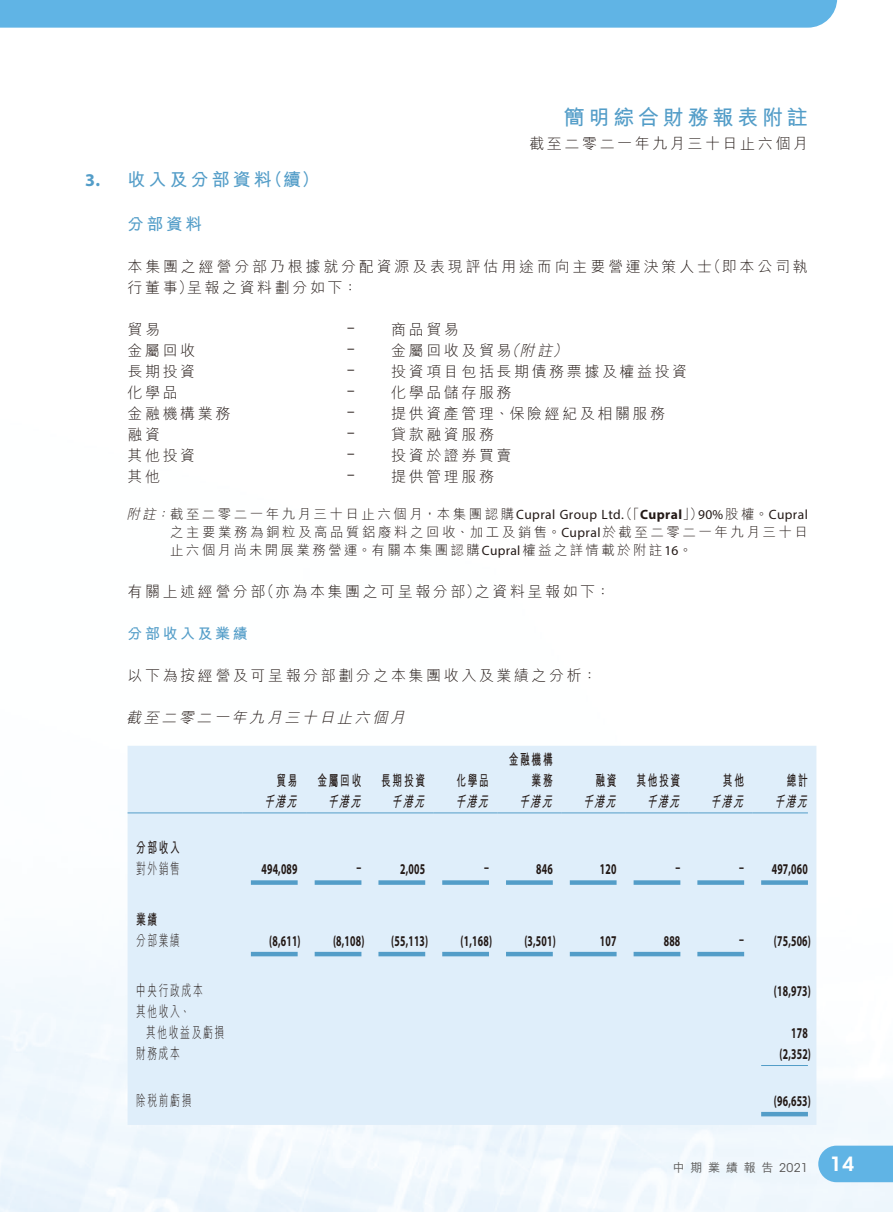
<style>
.page{position:relative;width:893px;height:1212px;background:#fff}
.page>*{position:absolute;margin:0;border:0;box-sizing:border-box;transform-origin:0 0}
.t1{font:700 21px "M Hei HK";letter-spacing:.18em;color:#539dc8}
.t2{font:600 19.5px "ITC Avant Garde Std";color:#fff}
.t3{font:700 18px "M Hei HK";letter-spacing:.17em;color:#539dc8}
.t4{font:700 18px "Myriad Pro";color:#539dc8}
.t5{font:700 16.5px "M Hei HK";color:#539dc8}
.t6{font:300 15px/21px "M Hei HK";letter-spacing:.17em;color:#231916}
.t7{font:700 15px "Myriad Pro";letter-spacing:.02em;color:#231916;scale:.65 1}
.t8{font:700 15px "M Hei HK";letter-spacing:.17em;color:#231916;scale:.65 1}
.t9{font:300 15px/21px "M Hei HK";letter-spacing:.17em;color:#231916;scale:.65 1}
.t10{font:italic 700 15px "M Hei HK";color:#231916;scale:.65 1}
.t11{font:italic 300 15px "M Hei HK";color:#231916}
.t12{font:15px "Myriad Pro";color:#231916}
.t13{font:700 15px "M Hei HK";letter-spacing:.17em;color:#539dc8}
.t14{font:300 13.5px/18px "M Hei HK";letter-spacing:.18em;color:#231916}
.t15{font:13.5px "Myriad Pro";letter-spacing:.03em;color:#231916}
.t16{font:italic 300 13.5px "M Hei HK";color:#231916}
.t17{font:500 12px "M Hei HK";letter-spacing:.48em;color:#595857}
.t18{font:12px "ITC Avant Garde Std";color:#595857}
.s1{font-family:"Myriad Pro";font-weight:400}
.s2{font-family:"Myriad Pro";font-weight:700}
.s3{font-family:"M Hei HK";font-weight:300}
</style>
<div class="page">
<svg style="left:818px;top:1145px;width:75px;height:37px;background:#6ab8e6"></svg>
<div style="left:0;top:0;width:837px;height:28px;background:#60b4e5"></div>
<div style="left:128px;top:746px;width:688px;height:379px;background:#dfeefa"></div>
<hr style="left:128px;top:812px;width:114px;height:1px;background:#539dc8">
<hr style="left:242px;top:812px;width:64px;height:1px;background:#539dc8">
<hr style="left:306px;top:812px;width:64px;height:1px;background:#539dc8">
<hr style="left:370px;top:812px;width:64px;height:1px;background:#539dc8">
<hr style="left:434px;top:812px;width:63px;height:1px;background:#539dc8">
<hr style="left:497px;top:812px;width:64px;height:1px;background:#539dc8">
<hr style="left:561px;top:812px;width:64px;height:1px;background:#539dc8">
<hr style="left:625px;top:812px;width:64px;height:1px;background:#539dc8">
<hr style="left:689px;top:812px;width:64px;height:1px;background:#539dc8">
<hr style="left:753px;top:812px;width:55px;height:1px;background:#539dc8">
<div style="left:251px;top:880px;width:47px;height:5px;background:#539dc8"></div>
<div style="left:315px;top:880px;width:46px;height:5px;background:#539dc8"></div>
<div style="left:378px;top:880px;width:47px;height:5px;background:#539dc8"></div>
<div style="left:442px;top:880px;width:47px;height:5px;background:#539dc8"></div>
<div style="left:506px;top:880px;width:47px;height:5px;background:#539dc8"></div>
<div style="left:570px;top:880px;width:47px;height:5px;background:#539dc8"></div>
<div style="left:634px;top:880px;width:46px;height:5px;background:#539dc8"></div>
<div style="left:697px;top:880px;width:47px;height:5px;background:#539dc8"></div>
<div style="left:761px;top:880px;width:47px;height:5px;background:#539dc8"></div>
<hr style="left:251px;top:952px;width:47px;height:4px;background:#539dc8">
<hr style="left:315px;top:952px;width:46px;height:4px;background:#539dc8">
<hr style="left:378px;top:952px;width:47px;height:4px;background:#539dc8">
<hr style="left:442px;top:952px;width:47px;height:4px;background:#539dc8">
<hr style="left:506px;top:952px;width:47px;height:4px;background:#539dc8">
<hr style="left:570px;top:952px;width:47px;height:4px;background:#539dc8">
<hr style="left:634px;top:952px;width:46px;height:4px;background:#539dc8">
<hr style="left:697px;top:952px;width:47px;height:4px;background:#539dc8">
<hr style="left:761px;top:1065px;width:47px;height:1px;background:#539dc8">
<hr style="left:761px;top:1112px;width:47px;height:4px;background:#539dc8">
<p class="t4" style="left:85px;top:168px;width:17px">3.</p>
<p class="t3" style="left:128px;top:166px;width:146px">收入及分部資料</p>
<p class="t3" style="left:265px;top:166px;width:56px">（續(</p>
<p class="t5" style="left:128px;top:212px;width:76px">分部資料</p>
<h1 class="t1" style="left:564px;top:102px;width:246px">簡明綜合財務報表附註</h1>
<p class="t6" style="left:529px;top:133px;width:280px">截至二零二一年九月三十日止六個月</p>
<p class="t6" style="left:706px;top:255px;width:103px">（即本公司執</p>
<p class="t6" style="left:187px;top:255px;width:527px;text-indent:-59px">本集團之經營分部乃根據就分配資源及表現評估用途而向主要營運決策人士呈報之資料劃分如下：</p>
<p class="t6" style="left:128px;top:276px;width:67px">行董事）</p>
<p class="t6" style="left:128px;top:318px;width:34px">貿易</p>
<p class="t12" style="left:347px;top:318px;width:9px">–</p>
<p class="t6" style="left:391px;top:318px;width:69px">商品貿易</p>
<p class="t6" style="left:128px;top:339px;width:69px">金屬回收</p>
<p class="t12" style="left:347px;top:339px;width:9px">–</p>
<p class="t11" style="left:504px;top:342px;width:20px">（</p>
<p class="t11" style="left:552px;top:342px;width:20px">(</p>
<p class="t11" style="left:520px;top:342px;width:38px">附註</p>
<p class="t6" style="left:391px;top:339px;width:122px">金屬回收及貿易</p>
<p class="t6" style="left:128px;top:360px;width:69px">長期投資</p>
<p class="t12" style="left:347px;top:360px;width:9px">–</p>
<p class="t6" style="left:391px;top:360px;width:298px">投資項目包括長期債務票據及權益投資</p>
<p class="t6" style="left:128px;top:381px;width:52px">化學品</p>
<p class="t12" style="left:347px;top:381px;width:9px">–</p>
<p class="t6" style="left:391px;top:381px;width:122px">化學品儲存服務</p>
<p class="t6" style="left:128px;top:402px;width:104px">金融機構業務</p>
<p class="t12" style="left:347px;top:402px;width:9px">–</p>
<p class="t6" style="left:391px;top:402px;width:275px">提供資產管理、保險經紀及相關服務</p>
<p class="t6" style="left:128px;top:423px;width:34px">融資</p>
<p class="t12" style="left:347px;top:423px;width:9px">–</p>
<p class="t6" style="left:391px;top:423px;width:104px">貸款融資服務</p>
<p class="t6" style="left:128px;top:444px;width:69px">其他投資</p>
<p class="t12" style="left:347px;top:444px;width:9px">–</p>
<p class="t6" style="left:391px;top:444px;width:122px">投資於證券買賣</p>
<p class="t6" style="left:128px;top:465px;width:34px">其他</p>
<p class="t12" style="left:347px;top:465px;width:9px">–</p>
<p class="t6" style="left:391px;top:465px;width:104px">提供管理服務</p>
<p class="t14" style="left:170px;top:505px;width:534px">截至二零二一年九月三十日止六個月，本集團認購<span class="s1">Cupral Group Ltd</span>（「<span class="s1">.</span> <span class="s2">Cupral</span>」）</p>
<p class="t16" style="left:126px;top:507px;width:34px">附註</p>
<p class="t15" style="left:698px;top:506px;width:111px">90%<span class="s3">股權。</span>Cupral</p>
<p class="t16" style="left:156px;top:507px;width:18px">：</p>
<p class="t14" style="left:170px;top:523px;width:639px">之主要業務為銅粒及高品質鋁廢料之回收、加工及銷售。<span class="s1">Cupral</span>於截至二零二一年九月三十日止六個月尚未開展業務營運。有關本集團認購<span class="s1">Cupral</span>權益之詳情載於附註<span class="s1">16</span>。</p>
<p class="t6" style="left:475px;top:581px;width:137px">之資料呈報如下：</p>
<p class="t6" style="left:260px;top:581px;width:223px">（亦為本集團之可呈報分部）</p>
<p class="t6" style="left:128px;top:581px;width:139px">有關上述經營分部</p>
<p class="t13" style="left:128px;top:622px;width:122px">分部收入及業績</p>
<p class="t6" style="left:128px;top:665px;width:471px">以下為按經營及可呈報分部劃分之本集團收入及業績之分析：</p>
<p class="t11" style="left:126px;top:710px;width:283px">截至二零二一年九月三十日止六個月</p>
<p class="t8" style="left:509px;top:748px;width:69px">金融機構</p>
<p class="t8" style="left:276px;top:769px;width:34px">貿易</p>
<p class="t8" style="left:317px;top:769px;width:69px">金屬回收</p>
<p class="t8" style="left:381px;top:769px;width:69px">長期投資</p>
<p class="t8" style="left:456px;top:769px;width:52px">化學品</p>
<p class="t8" style="left:532px;top:769px;width:34px">業務</p>
<p class="t8" style="left:595px;top:769px;width:34px">融資</p>
<p class="t8" style="left:636px;top:769px;width:69px">其他投資</p>
<p class="t8" style="left:723px;top:769px;width:34px">其他</p>
<p class="t8" style="left:787px;top:769px;width:34px">總計</p>
<p class="t10" style="left:264px;top:790px;width:58px">千港元</p>
<p class="t10" style="left:328px;top:790px;width:58px">千港元</p>
<p class="t10" style="left:391px;top:790px;width:58px">千港元</p>
<p class="t10" style="left:455px;top:790px;width:58px">千港元</p>
<p class="t10" style="left:519px;top:790px;width:58px">千港元</p>
<p class="t10" style="left:583px;top:790px;width:58px">千港元</p>
<p class="t10" style="left:646px;top:790px;width:58px">千港元</p>
<p class="t10" style="left:710px;top:790px;width:58px">千港元</p>
<p class="t10" style="left:774px;top:790px;width:58px">千港元</p>
<p class="t8" style="left:136px;top:837px;width:69px">分部收入</p>
<p class="t9" style="left:136px;top:858px;width:69px">對外銷售</p>
<p class="t8" style="left:136px;top:908px;width:34px">業績</p>
<p class="t7" style="left:261px;top:859px;width:57px">494,089</p>
<p class="t7" style="left:357px;top:857px;width:9px">–</p>
<p class="t7" style="left:400px;top:859px;width:40px">2,005</p>
<p class="t7" style="left:484px;top:857px;width:9px">–</p>
<p class="t7" style="left:536px;top:859px;width:27px">846</p>
<p class="t7" style="left:600px;top:859px;width:27px">120</p>
<p class="t7" style="left:675px;top:857px;width:9px">–</p>
<p class="t7" style="left:739px;top:857px;width:9px">–</p>
<p class="t7" style="left:772px;top:859px;width:57px">497,060</p>
<p class="t9" style="left:136px;top:930px;width:69px">分部業績</p>
<p class="t7" style="left:269px;top:931px;width:50px">)8,611(</p>
<p class="t7" style="left:333px;top:931px;width:50px">)8,108(</p>
<p class="t7" style="left:391px;top:931px;width:59px">)55,113(</p>
<p class="t7" style="left:461px;top:931px;width:50px">)1,168(</p>
<p class="t7" style="left:524px;top:931px;width:50px">)3,501(</p>
<p class="t7" style="left:600px;top:931px;width:27px">107</p>
<p class="t7" style="left:664px;top:931px;width:27px">888</p>
<p class="t7" style="left:739px;top:929px;width:9px">–</p>
<p class="t7" style="left:774px;top:931px;width:59px">)75,506(</p>
<p class="t9" style="left:136px;top:980px;width:104px">中央行政成本其他收入、</p>
<p class="t7" style="left:774px;top:981px;width:59px">)18,973(</p>
<p class="t9" style="left:146px;top:1022px;width:122px">其他收益及虧損</p>
<p class="t7" style="left:791px;top:1023px;width:27px">178</p>
<p class="t9" style="left:136px;top:1043px;width:69px">財務成本</p>
<p class="t7" style="left:779px;top:1044px;width:50px">)2,352(</p>
<p class="t9" style="left:136px;top:1090px;width:87px">除稅前虧損</p>
<p class="t7" style="left:774px;top:1091px;width:59px">)96,653(</p>
<p class="t17" style="left:673px;top:1159px;width:102px">中期業績報告</p>
<p class="t18" style="left:779px;top:1160px;width:30px">2021</p>
<h2 class="t2" style="left:830px;top:1151px;width:26px">14</h2>
</div>
